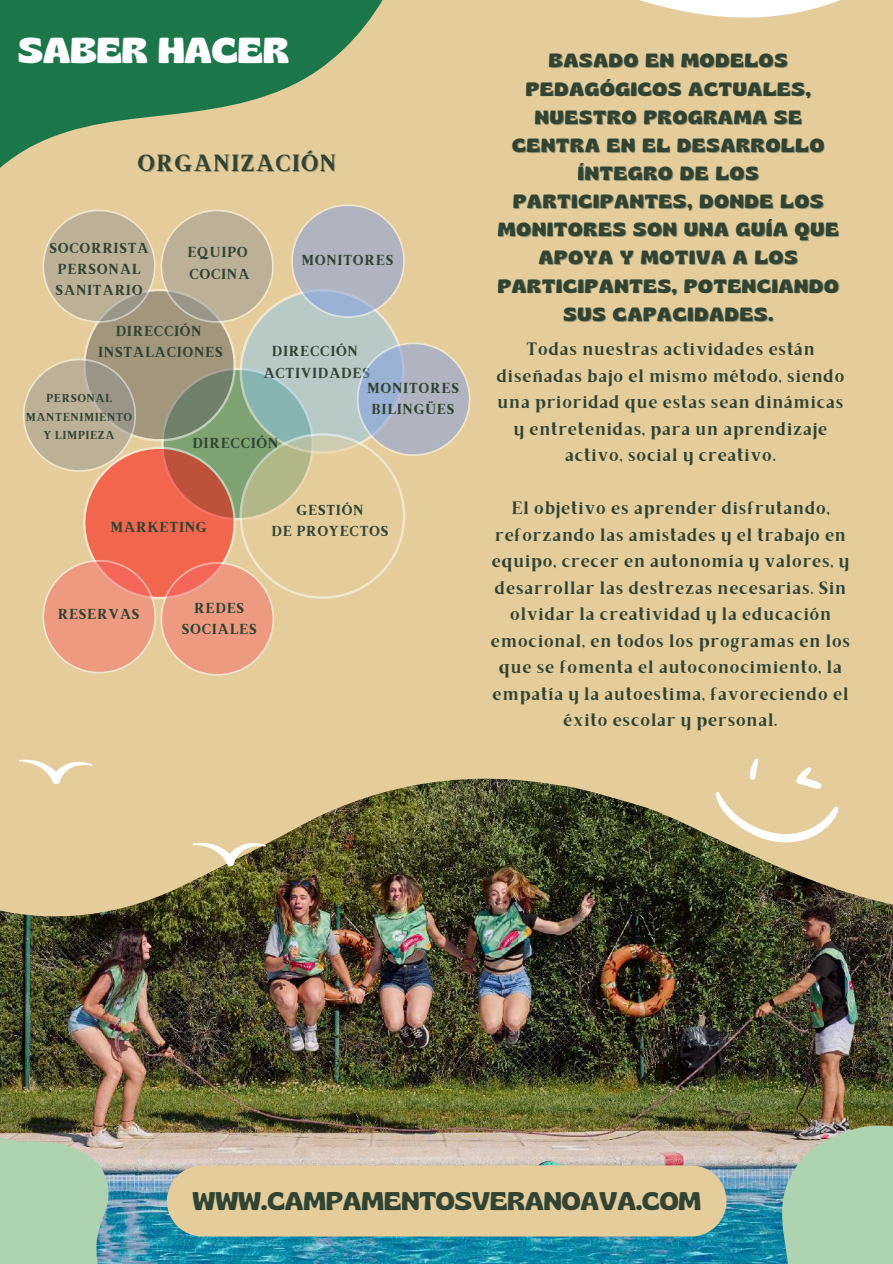
<style>
.page{position:relative;width:893px;height:1264px;background:#fff}
.page>*{position:absolute;margin:0;border:0;box-sizing:border-box;transform-origin:0 0}
.t1{font:700 36px "Gliker";color:#fff}
.t2{font:600 25.5px "Gliker";color:#314434}
.t3{font:700 23.55px "Brixton TC";letter-spacing:.05em;color:#314434}
.t4{font:700 19.05px/28.2px "Gliker";letter-spacing:.05em;color:#314434;text-align:center}
.t5{font:18px/26.5px "Brixton TC";letter-spacing:.05em;color:#314434;text-align:center}
.t6{font:700 14.55px/21.3px "Brixton TC";letter-spacing:.05em;color:#314434;text-align:center}
.t7{font:700 11.55px/18.5px "Brixton TC";letter-spacing:.05em;color:#314434;text-align:center}
</style>
<div class="page">
<img style="left:137px;top:1161px;width:601px;height:102px">
<img style="left:0;top:0;width:892px;height:1161px">
<svg style="left:0;top:0;width:517px;height:471px;background:#a3b180"></svg>
<svg style="left:19px;top:759px;width:73px;height:25px"></svg>
<svg style="left:193px;top:842px;width:73px;height:24px"></svg>
<svg style="left:714px;top:0;width:178px;height:3px"></svg>
<img style="left:0;top:1110px;width:137px;height:153px">
<img style="left:738px;top:1125px;width:154px;height:138px">
<div style="left:167px;top:1165px;width:559px;height:71px;background:#e4cd9b;border-radius:36px"></div>
<svg style="left:21px;top:204px;width:450px;height:472px;background:#ceb496"></svg>
<svg style="left:706px;top:757px;width:133px;height:99px;background:#e0cda1"></svg>
<h1 class="t1" style="left:18px;top:27px;width:272px">SABER HACER</h1>
<h3 class="t3" style="left:137px;top:155px;width:200px">ORGANIZACIÓN</h3>
<p class="t6" style="left:49px;top:238px;width:101px">SOCORRISTA<br>PERSONAL<br>SANITARIO</p>
<p class="t6" style="left:187px;top:243px;width:64px;text-align:left">EQUIPO<br>COCINA</p>
<p class="t6" style="left:98px;top:322px;width:126px">DIRECCIÓN<br>INSTALACIONES</p>
<p class="t6" style="left:301px;top:251px;width:93px">MONITORES</p>
<p class="t6" style="left:263px;top:342px;width:108px">DIRECCIÓN<br>ACTIVIDADES</p>
<p class="t7" style="left:26px;top:390px;width:108px">PERSONAL<br>MANTENIMIENTO<br>Y LIMPIEZA</p>
<p class="t6" style="left:192px;top:434px;width:87px">DIRECCIÓN</p>
<p class="t6" style="left:367px;top:379px;width:93px">MONITORES<br>BILINGÜES</p>
<p class="t6" style="left:296px;top:501px;width:69px">GESTIÓN</p>
<p class="t6" style="left:110px;top:518px;width:98px">MARKETING</p>
<p class="t6" style="left:271px;top:522px;width:118px">DE PROYECTOS</p>
<p class="t6" style="left:58px;top:604px;width:83px">RESERVAS</p>
<p class="t6" style="left:182px;top:599px;width:76px">REDES<br>SOCIALES</p>
<p class="t4" style="left:497px;top:46px;width:342px">BASADO EN MODELOS<br>PEDAGÓGICOS ACTUALES,<br>NUESTRO PROGRAMA SE<br>CENTRA EN EL DESARROLLO<br>ÍNTEGRO DE LOS<br>PARTICIPANTES, DONDE LOS<br>MONITORES SON UNA GUÍA QUE<br>APOYA Y MOTIVA A LOS<br>PARTICIPANTES, POTENCIANDO<br>SUS CAPACIDADES.</p>
<p class="t5" style="left:496px;top:338px;width:349px">Todas nuestras actividades están diseñadas bajo el mismo método, siendo una prioridad que estas sean dinámicas y entretenidas, para un aprendizaje activo, social y creativo.</p>
<p class="t5" style="left:491px;top:497px;width:360px">El objetivo es aprender disfrutando, reforzando las amistades y el trabajo en equipo, crecer en autonomía y valores, y desarrollar las destrezas necesarias. Sin olvidar la creatividad y la educación emocional, en todos los programas en los que se fomenta el autoconocimiento, la empatía y la autoestima, favoreciendo el éxito escolar y personal.</p>
<h2 class="t2" style="left:192px;top:1184px;width:510px">WWW.CAMPAMENTOSVERANOAVA.COM</h2>
</div>
